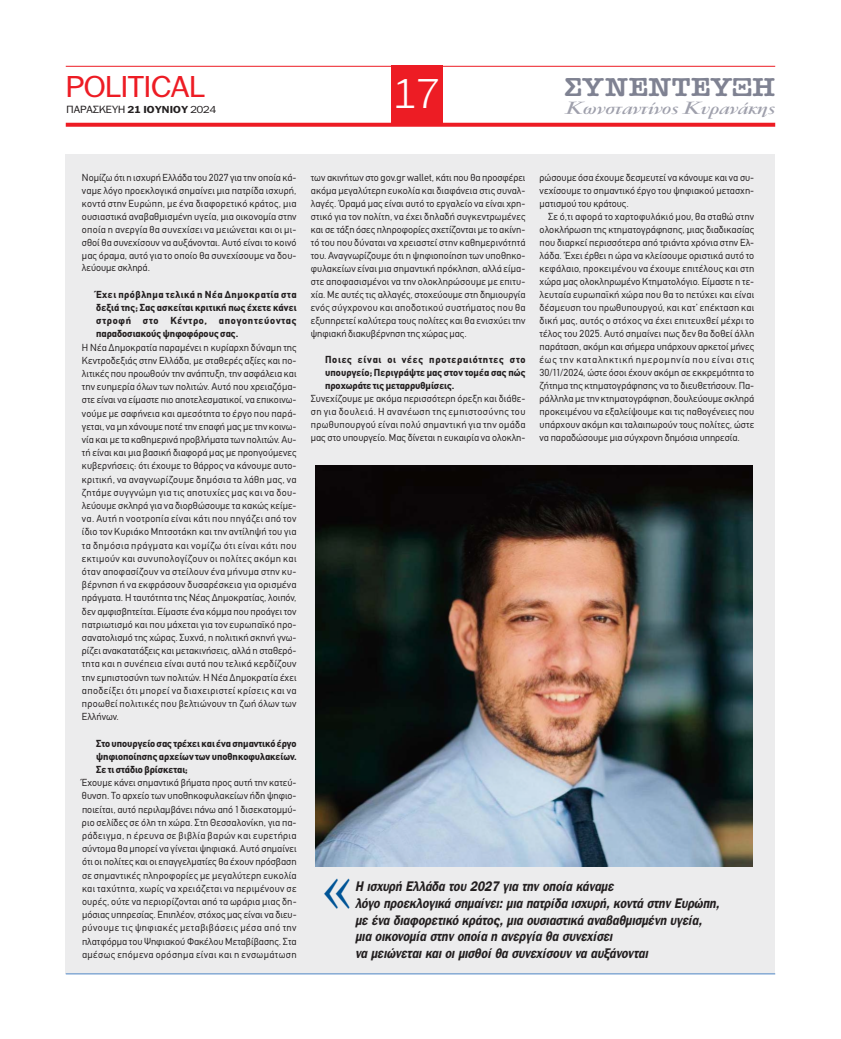
<style>
.page{position:relative;width:841px;height:1039px;background:#fff}
.page>*{position:absolute;margin:0;border:0;box-sizing:border-box;transform-origin:0 0}
.t1{font:76.1px "Katsoulidis";color:#005496;scale:.64 1}
.t2{font:300 40px "PF Franklin Gothic";color:#fff}
.t3{font:29px "PF Franklin Gothic";color:#ed1c24;scale:1.1 1}
.t4{font:26px "American Type ITC Hel Dm Bd";letter-spacing:.02em;color:#7f8292;scale:1.06 1}
.t5{font:italic 700 19.5px "PF Garamond Classic";color:#9fa0ac;scale:1.19 1}
.t6{font:italic 14px/16.8px "Ethnos Franklin Demi";color:#231f20;scale:.86 1}
.t7{font:10px/13.2px "CF Din";letter-spacing:.005em;color:#231f20;text-align:justify}
.t8{font:700 10px/13.2px "CF Din";color:#231f20;text-align:justify}
.t9{font:10px "PF Franklin Gothic";letter-spacing:.01em;color:#231f20;scale:1.1 1}
.s1{font-weight:700;font-size:9.7px}
.s2{font-size:9.7px}
</style>
<div class="page">
<div style="left:66px;top:154px;width:708px;height:819px;background:#ececed"></div>
<hr style="left:66px;top:973px;width:708px;height:1px;background:#4f87c6">
<hr style="left:66px;top:66px;width:708px;height:1px;background:#ed1c24">
<svg style="left:66px;top:123px;width:708px;height:4px;background:#ee2b32"></svg>
<div style="left:391px;top:66px;width:51px;height:60px;background:#ed1c24"></div>
<img style="left:315px;top:465px;width:437px;height:401px">
<h3 class="t3" style="left:67px;top:76px;width:127px">ΡOLITICAL</h3>
<h2 class="t2" style="left:393px;top:71px;width:48px">17</h2>
<p class="t9" style="left:67px;top:106px;width:137px">ΠAΡΑΣΚΕΥΗ <span class="s1">21 IOYNIOY</span> <span class="s2">2024</span></p>
<h3 class="t4" style="left:564px;top:72px;width:200px">ΣΥΝΕΝΤΕΥΞΗ</h3>
<h3 class="t5" style="left:566px;top:101px;width:177px">Κωνσταντίνος Κυρανάκης</h3>
<p class="t7" style="left:82px;top:172px;width:216px;line-height:12.9px">Νομίζω ότι η ισχυρή Ελλάδα του 2027 για την οποία κά&shy;ναμε λόγο προεκλογικά σημαίνει μια πατρίδα ισχυρή, κοντά στην Ευρώπη, με ένα διαφορετικό κράτος, μια ουσιαστικά αναβαθμισμένη υγεία, μια οικονομία στην οποία η ανεργία θα συνεχίσει να μειώνεται και οι μι&shy;σθοί θα συνεχίσουν να αυξάνονται. Αυτό είναι το κοινό μας όραμα, αυτό για το οποίο θα συνεχίσουμε να δου&shy;λεύουμε σκληρά.</p>
<p class="t8" style="left:96px;top:289px;width:202px">Έχει πρόβλημα τελικά η Νέα Δημοκρατία στα δεξιά της; Σας ασκείται κριτική πως έχετε κάνει στροφή στο Κέντρο, απογοητεύοντας παραδοσιακούς ψηφοφόρους σας.</p>
<p class="t7" style="left:82px;top:341px;width:216px">Η Νέα Δημοκρατία παραμένει η κυρίαρχη δύναμη της Κεντροδεξιάς στην Ελλάδα, με σταθερές αξίες και πο&shy;λιτικές που προωθούν την ανάπτυξη, την ασφάλεια και την ευημερία όλων των πολιτών. Αυτό που χρειαζόμα&shy;στε είναι να είμαστε πιο αποτελεσματικοί, να επικοινω&shy;νούμε με σαφήνεια και αμεσότητα το έργο που παρά&shy;γεται, να μη χάνουμε ποτέ την επαφή μας με την κοινω&shy;νία και με τα καθημερινά προβλήματα των πολιτών. Αυ&shy;τή είναι και μια βασική διαφορά μας με προηγούμενες κυβερνήσεις: ότι έχουμε το θάρρος να κάνουμε αυτο&shy;κριτική, να αναγνωρίζουμε δημόσια τα λάθη μας, να ζητάμε συγγνώμη για τις αποτυχίες μας και να δου&shy;λεύουμε σκληρά για να διορθώσουμε τα κακώς κείμε&shy;να. Αυτή η νοοτροπία είναι κάτι που πηγάζει από τον ίδιο τον Κυριάκο Μητσοτάκη και την αντίληψή του για τα δημόσια πράγματα και νομίζω ότι είναι κάτι που εκτιμούν και συνυπολογίζουν οι πολίτες ακόμη και όταν αποφασίζουν να στείλουν ένα μήνυμα στην κυ&shy;βέρνηση ή να εκφράσουν δυσαρέσκεια για ορισμένα πράγματα. Η ταυτότητα της Νέας Δημοκρατίας, λοιπόν, δεν αμφισβητείται. Είμαστε ένα κόμμα που προάγει τον πατριωτισμό και που μάχεται για τον ευρωπαϊκό προ&shy;σανατολισμό της χώρας. Συχνά, η πολιτική σκηνή γνω&shy;ρίζει ανακατατάξεις και μετακινήσεις, αλλά η σταθερό&shy;τητα και η συνέπεια είναι αυτά που τελικά κερδίζουν την εμπιστοσύνη των πολιτών. Η Νέα Δημοκρατία έχει αποδείξει ότι μπορεί να διαχειριστεί κρίσεις και να προωθεί πολιτικές που βελτιώνουν τη ζωή όλων των Ελλήνων.</p>
<p class="t8" style="left:96px;top:737px;width:202px">Στο υπουργείο σας τρέχει και ένα σημαντικό έργο ψηφιοποίησης αρχείων των υποθηκοφυλακείων.<br>Σε τι στάδιο βρίσκεται;</p>
<p class="t7" style="left:82px;top:777px;width:216px">Έχουμε κάνει σημαντικά βήματα προς αυτή την κατεύ&shy;θυνση. Το αρχείο των υποθηκοφυλακείων ήδη ψηφιο&shy;ποιείται, αυτό περιλαμβάνει πάνω από 1 δισεκατομμύ&shy;ριο σελίδες σε όλη τη χώρα. Στη Θεσσαλονίκη, για πα&shy;ράδειγμα, η έρευνα σε βιβλία βαρών και ευρετήρια σύντομα θα μπορεί να γίνεται ψηφιακά. Αυτό σημαίνει ότι οι πολίτες και οι επαγγελματίες θα έχουν πρόσβαση σε σημαντικές πληροφορίες με μεγαλύτερη ευκολία και ταχύτητα, χωρίς να χρειάζεται να περιμένουν σε ουρές, ούτε να περιορίζονται από τα ωράρια μιας δη&shy;μόσιας υπηρεσίας. Επιπλέον, στόχος μας είναι να διευ&shy;ρύνουμε τις ψηφιακές μεταβιβάσεις μέσα από την πλατφόρμα του Ψηφιακού Φακέλου Μεταβίβασης. Στα αμέσως επόμενα ορόσημα είναι και η ενσωμάτωση</p>
<p class="t7" style="left:310px;top:172px;width:216px">των ακινήτων στο gov.gr wallet, κάτι που θα προσφέρει ακόμα μεγαλύτερη ευκολία και διαφάνεια στις συναλ&shy;λαγές. Όραμά μας είναι αυτό το εργαλείο να είναι χρη&shy;στικό για τον πολίτη, να έχει δηλαδή συγκεντρωμένες και σε τάξη όσες πληροφορίες σχετίζονται με το ακίνη&shy;τό του που δύναται να χρειαστεί στην καθημερινότητά του. Αναγνωρίζουμε ότι η ψηφιοποίηση των υποθηκο&shy;φυλακείων είναι μια σημαντική πρόκληση, αλλά είμα&shy;στε αποφασισμένοι να την ολοκληρώσουμε με επιτυ&shy;χία. Με αυτές τις αλλαγές, στοχεύουμε στη δημιουργία ενός σύγχρονου και αποδοτικού συστήματος που θα εξυπηρετεί καλύτερα τους πολίτες και θα ενισχύει την ψηφιακή διακυβέρνηση της χώρας μας.</p>
<p class="t8" style="left:325px;top:354px;width:202px">Ποιες είναι οι νέες προτεραιότητες στο υπουργείο; Περιγράψτε μας στον τομέα σας πώς προχωράτε τις μεταρρυθμίσεις.</p>
<p class="t7" style="left:310px;top:393px;width:216px">Συνεχίζουμε με ακόμα περισσότερη όρεξη και διάθε&shy;ση για δουλειά. Η ανανέωση της εμπιστοσύνης του πρωθυπουργού είναι πολύ σημαντική για την ομάδα μας στο υπουργείο. Μας δίνεται η ευκαιρία να ολοκλη-</p>
<p class="t7" style="left:539px;top:172px;width:216px">ρώσουμε όσα έχουμε δεσμευτεί να κάνουμε και να συ&shy;νεχίσουμε το σημαντικό έργο του ψηφιακού μετασχη&shy;ματισμού του κράτους.</p>
<p class="t7" style="left:539px;top:211px;width:216px;text-indent:9px">Σε ό,τι αφορά το χαρτοφυλάκιό μου, θα σταθώ στην ολοκλήρωση της κτηματογράφησης, μιας διαδικασίας που διαρκεί περισσότερα από τριάντα χρόνια στην Ελ&shy;λάδα. Έχει έρθει η ώρα να κλείσουμε οριστικά αυτό το κεφάλαιο, προκειμένου να έχουμε επιτέλους και στη χώρα μας ολοκληρωμένο Κτηματολόγιο. Είμαστε η τε&shy;λευταία ευρωπαϊκή χώρα που θα το πετύχει και είναι δέσμευση του πρωθυπουργού, και κατ’ επέκταση και δική μας, αυτός ο στόχος να έχει επιτευχθεί μέχρι το τέλος του 2025. Αυτό σημαίνει πως δεν θα δοθεί άλλη παράταση, ακόμη και σήμερα υπάρχουν αρκετοί μήνες έως την καταληκτική ημερομηνία που είναι στις 30/11/2024, ώστε όσοι έχουν ακόμη σε εκκρεμότητα το ζήτημα της κτηματογράφησης να το διευθετήσουν. Πα&shy;ράλληλα με την κτηματογράφηση, δουλεύουμε σκληρά προκειμένου να εξαλείψουμε και τις παθογένειες που υπάρχουν ακόμη και ταλαιπωρούν τους πολίτες, ώστε να παραδώσουμε μια σύγχρονη δημόσια υπηρεσία.</p>
<h1 class="t1" style="left:322px;top:840px;width:50px">«</h1>
<p class="t6" style="left:355px;top:877px;width:428px">Η ισχυρή Ελλάδα του 2027 για την οποία κάναμε<br>λόγο προεκλογικά σημαίνει: μια πατρίδα ισχυρή, κοντά στην Ευρώπη, με ένα διαφορετικό κράτος, μια ουσιαστικά αναβαθμισμένη υγεία, μια οικονομία στην οποία η ανεργία θα συνεχίσει<br>να μειώνεται και οι μισθοί θα συνεχίσουν να αυξάνονται</p>
</div>
